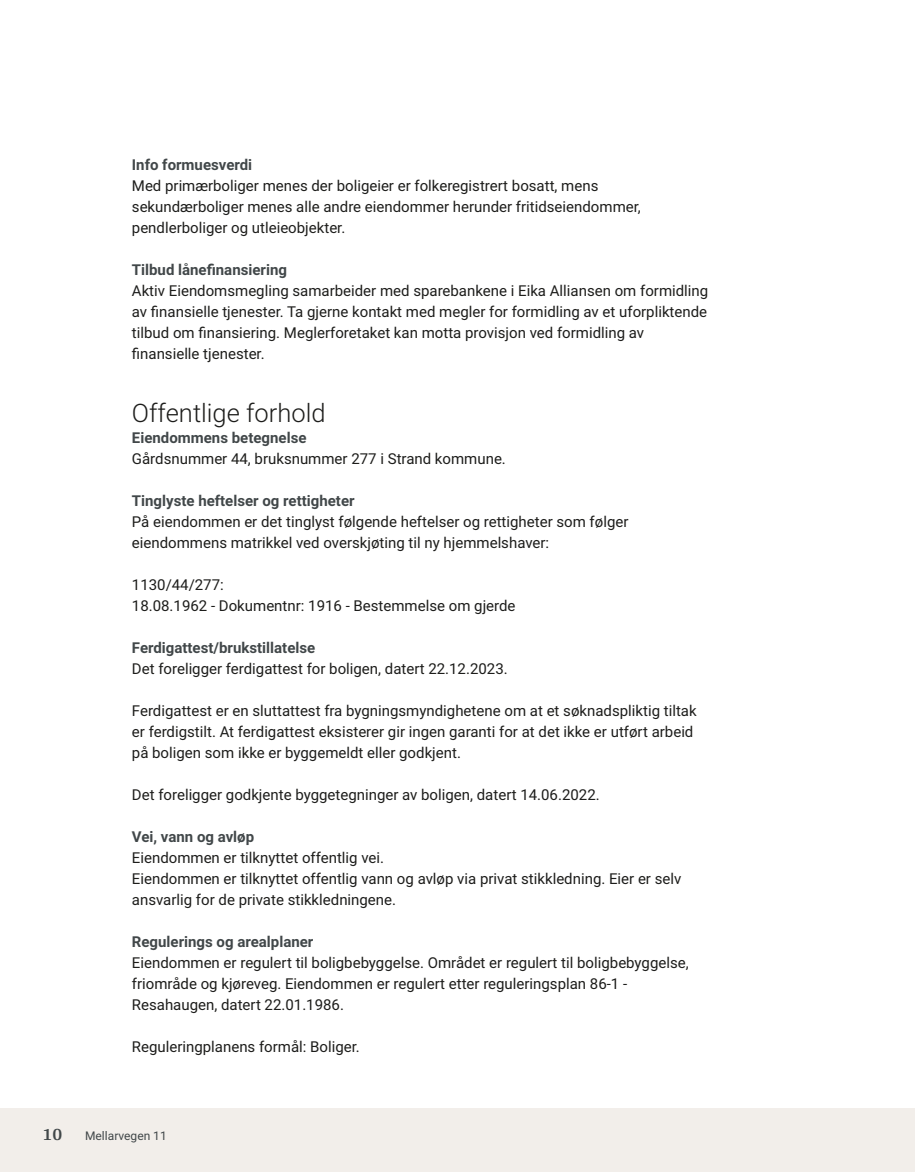
<style>
.page{position:relative;width:915px;height:1172px;background:#fff}
.page>*{position:absolute;margin:0;border:0;box-sizing:border-box;transform-origin:0 0}
.t1{font:300 25.5px "Roboto Vitec";color:#1d1d1b}
.t2{font:700 18px "Arya";color:#414749}
.t3{font:15px/21px "Roboto Vitec";color:#1d1d1b}
.t4{font:700 15px "Roboto Vitec";color:#414749}
.t5{font:12px "Roboto Vitec";color:#414749}
</style>
<div class="page">
<div style="left:0;top:1108px;width:914px;height:64px;background:#f2eeea"></div>
<p class="t4" style="left:132px;top:154px;width:122px">Info formuesverdi</p>
<p class="t3" style="left:132px;top:174px;width:510px">Med primærboliger menes der boligeier er folkeregistrert bosatt, mens sekundærboliger menes alle andre eiendommer herunder fritidseiendommer, pendlerboliger og utleieobjekter.</p>
<p class="t4" style="left:132px;top:259px;width:156px">Tilbud lånefinansiering</p>
<p class="t3" style="left:132px;top:279px;width:577px">Aktiv Eiendomsmegling samarbeider med sparebankene i Eika Alliansen om formidling av finansielle tjenester. Ta gjerne kontakt med megler for formidling av et uforpliktende tilbud om finansiering. Meglerforetaket kan motta provisjon ved formidling av finansielle tjenester.</p>
<h1 class="t1" style="left:132px;top:395px;width:195px">Offentlige forhold</h1>
<p class="t4" style="left:132px;top:427px;width:176px">Eiendommens betegnelse</p>
<p class="t3" style="left:132px;top:447px;width:375px">Gårdsnummer 44, bruksnummer 277 i Strand kommune.</p>
<p class="t4" style="left:132px;top:490px;width:224px">Tinglyste heftelser og rettigheter</p>
<p class="t3" style="left:132px;top:510px;width:498px">På eiendommen er det tinglyst følgende heftelser og rettigheter som følger eiendommens matrikkel ved overskjøting til ny hjemmelshaver:</p>
<p class="t3" style="left:132px;top:573px;width:385px">1130/ 44/ 277:<br>18.08.1962 ‑ Dokumentnr: 1916 ‑ Bestemmelse om gjerde</p>
<p class="t4" style="left:132px;top:637px;width:185px">Ferdigattest/ brukstillatelse</p>
<p class="t3" style="left:132px;top:657px;width:377px">Det foreligger ferdigattest for boligen, datert 22.12.2023.</p>
<p class="t3" style="left:132px;top:699px;width:566px">Ferdigattest er en sluttattest fra bygningsmyndighetene om at et søknadspliktig tiltak er ferdigstilt. At ferdigattest eksisterer gir ingen garanti for at det ikke er utført arbeid på boligen som ikke er byggemeldt eller godkjent.</p>
<p class="t3" style="left:132px;top:783px;width:469px">Det foreligger godkjente byggetegninger av boligen, datert 14.06.2022.</p>
<p class="t4" style="left:132px;top:826px;width:124px">Vei, vann og avløp</p>
<p class="t3" style="left:132px;top:846px;width:550px">Eiendommen er tilknyttet offentlig vei.<br>Eiendommen er tilknyttet offentlig vann og avløp via privat stikkledning. Eier er selv ansvarlig for de private stikkledningene.</p>
<p class="t4" style="left:132px;top:931px;width:183px">Regulerings og arealplaner</p>
<p class="t3" style="left:132px;top:951px;width:558px">Eiendommen er regulert til boligbebyggelse. Området er regulert til boligbebyggelse, friområde og kjøreveg. Eiendommen er regulert etter reguleringsplan 86‑1 ‑<br>Resahaugen, datert 22.01.1986.</p>
<p class="t3" style="left:132px;top:1035px;width:229px">Reguleringplanens formål: Boliger.</p>
<p class="t2" style="left:43px;top:1123px;width:21px">10</p>
<p class="t5" style="left:85px;top:1127px;width:83px">Mellarvegen 11</p>
</div>
